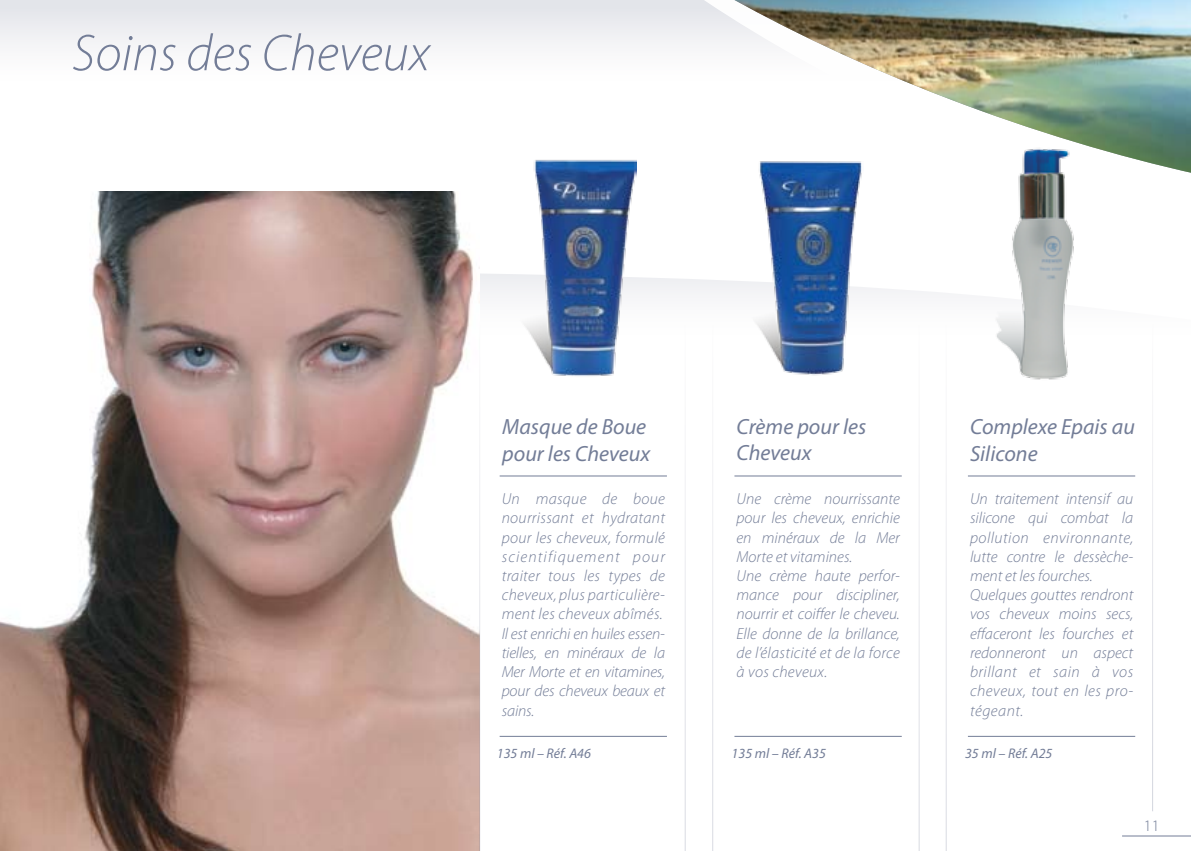
<style>
.page{position:relative;width:1191px;height:851px;background:#fff}
.page>*{position:absolute;margin:0;border:0;box-sizing:border-box;transform-origin:0 0}
.t1{font:italic 300 52px "Myriad Pro";color:#737d97}
.t2{font:italic 22px/26.4px "Myriad Pro";color:#737d97}
.t3{font:italic 300 16px/19.2px "Myriad Pro";color:#737d97}
.t4{font:italic 300 16px/19.2px "Myriad Pro";letter-spacing:.02em;color:#737d97}
.t5{font:300 16px "Myriad Pro";color:#737d97}
.t6{font:italic 14px "Myriad Pro";color:#737d97}
</style>
<div class="page">
<hr style="left:1122px;top:835px;width:69px;height:1px;background:#737d97">
<div style="left:0;top:0;width:1191px;height:83px;background:linear-gradient(to bottom,#e2e4e9,#fff)"></div>
<svg style="left:479px;top:267px;width:482px;height:28px"></svg>
<svg style="left:395px;top:0;width:296px;height:177px"></svg>
<img style="left:691px;top:0;width:500px;height:173px">
<hr style="left:734px;top:475px;width:167px;height:1px;background:#737d97">
<hr style="left:734px;top:735px;width:167px;height:1px;background:#737d97">
<hr style="left:968px;top:475px;width:167px;height:1px;background:#737d97">
<hr style="left:968px;top:735px;width:167px;height:1px;background:#737d97">
<img style="left:0;top:191px;width:479px;height:659px">
<hr style="left:499px;top:475px;width:168px;height:1px;background:#737d97">
<hr style="left:499px;top:735px;width:168px;height:1px;background:#737d97">
<img style="left:980px;top:136px;width:102px;height:244px">
<img style="left:748px;top:152px;width:115px;height:224px">
<img style="left:518px;top:137px;width:118px;height:239px">
<h1 class="t1" style="left:72px;top:22px;width:359px">Soins des Cheveux</h1>
<h2 class="t2" style="left:502px;top:413px;width:149px">Masque de Boue pour les Cheveux</h2>
<p class="t4" style="left:502px;top:489px;width:165px">Un masque de boue nourrissant et hydratant pour les cheveux, formulé scientifiquement pour traiter tous les types de cheveux, plus particulière&shy;ment les cheveux abîmés.<br>Il est enrichi en huiles essen&shy;tielles, en minéraux de la<br>Mer Morte et en vitamines, pour des cheveux beaux et sains.</p>
<p class="t6" style="left:497px;top:744px;width:96px">135 ml – Réf. A46</p>
<h2 class="t2" style="left:736px;top:412px;width:131px">Crème pour les<br>Cheveux</h2>
<p class="t3" style="left:736px;top:489px;width:165px">Une crème nourrissante pour les cheveux, enrichie en minéraux de la Mer<br>Morte et vitamines.<br>Une crème haute perfor&shy;mance pour discipliner, nourrir et coiffer le cheveu.<br>Elle donne de la brillance, de l’élasticité et de la force à vos cheveux.</p>
<p class="t6" style="left:731px;top:744px;width:96px">135 ml – Réf. A35</p>
<h2 class="t2" style="left:970px;top:413px;width:166px">Complexe Epais au<br>Silicone</h2>
<p class="t3" style="left:970px;top:489px;width:165px">Un traitement intensif au silicone qui combat la pollution environnante, lutte contre le dessèche&shy;ment et les fourches.<br>Quelques gouttes rendront vos cheveux moins secs, effaceront les fourches et redonneront un aspect brillant et sain à vos cheveux, tout en les pro&shy;tégeant.</p>
<p class="t6" style="left:965px;top:744px;width:89px">35 ml – Réf. A25</p>
<p class="t5" style="left:1143px;top:815px;width:17px">11</p>
</div>
